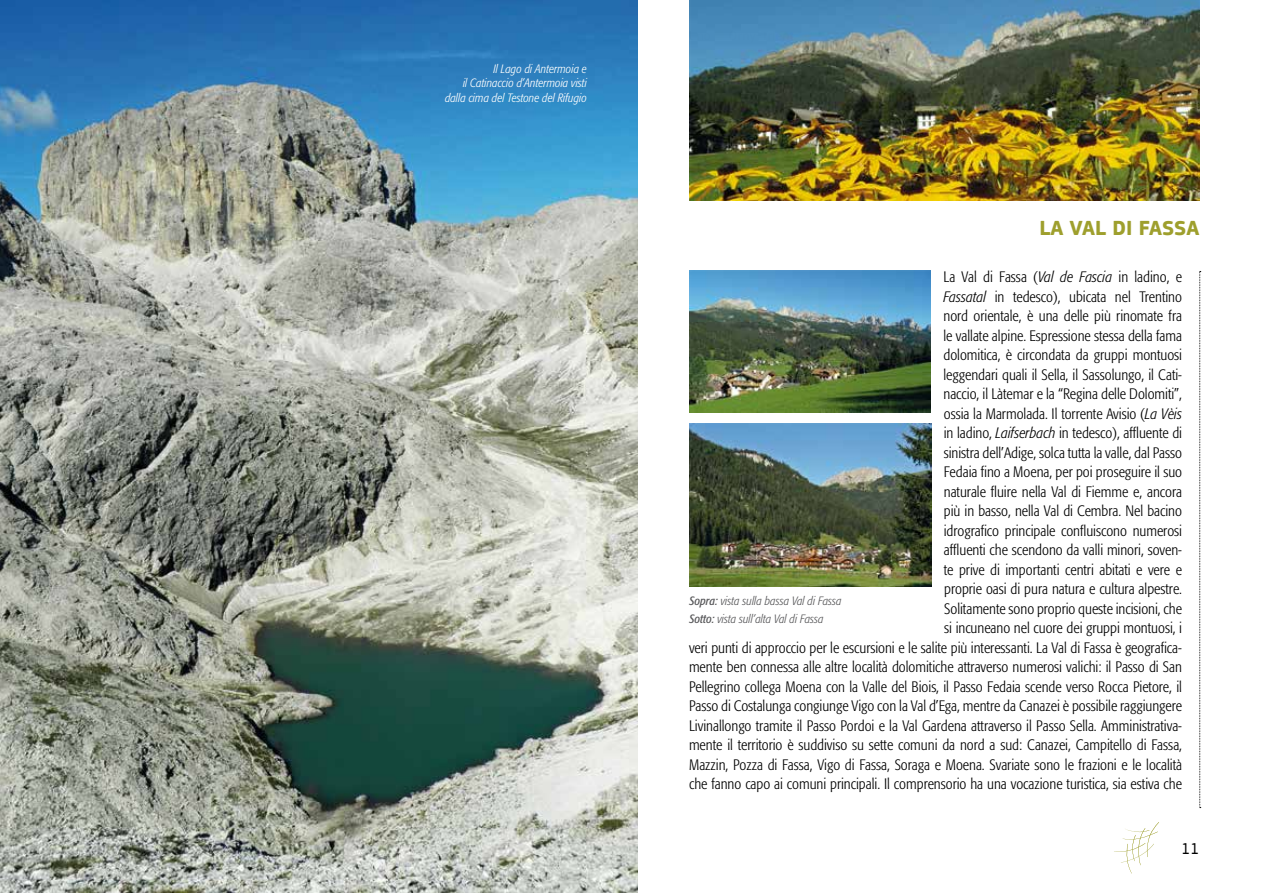
<style>
.page{position:relative;width:1276px;height:893px;background:#fff}
.page>*{position:absolute;margin:0;border:0;box-sizing:border-box;transform-origin:0 0}
.t1{font:700 21px "PF Square Sans Pro";color:#9e9f2d}
.t2{font:16.5px "PF Square Sans Pro";color:#000}
.t3{font:300 condensed 15px/19.5px "Formata";color:#000;text-align:right}
.t4{font:italic 300 condensed 12px/14.4px "Formata";color:#fff;text-align:right}
.t5{font:italic 300 condensed 12px/18px "Formata";color:#58585a}
.s1{font-style:italic}
.s2{font-weight:400}
</style>
<div class="page">
<svg style="left:1114px;top:822px;width:45px;height:51px"></svg>
<img style="left:689px;top:0;width:510px;height:200px">
<svg style="left:1199px;top:271px;width:1px;height:537px"></svg>
<img style="left:689px;top:271px;width:241px;height:141px">
<img style="left:689px;top:423px;width:242px;height:164px">
<img style="left:0;top:0;width:638px;height:893px">
<p class="t4" style="left:445px;top:62px;width:143px">Il Lago di Antermoia e<br>il Catinaccio d’Antermoia visti dalla cima del Testone del Rifugio</p>
<p class="t1" style="left:1039px;top:215px;width:162px">LA VAL DI FASSA</p>
<p class="t3" style="left:689px;top:268px;width:494px">La Val di Fassa (<span class="s1">Val de Fascia</span> in ladino, e<br><span class="s1">Fassatal</span> in tedesco), ubicata nel Trentino<br>nord orientale, è una delle più rinomate fra<br>le vallate alpine. Espressione stessa della fama<br>dolomitica, è circondata da gruppi montuosi<br>leggendari quali il Sella, il Sassolungo, il Cati-<br>naccio, il Làtemar e la “Regina delle Dolomiti”,<br>ossia la Marmolada. Il torrente Avisio (<span class="s1">La Vèis<br></span>in ladino, <span class="s1">Laifserbach</span> in tedesco), affluente di<br>sinistra dell’Adige, solca tutta la valle, dal Passo<br>Fedaia fino a Moena, per poi proseguire il suo<br>naturale fluire nella Val di Fiemme e, ancora<br>più in basso, nella Val di Cembra. Nel bacino<br>idrografico principale confluiscono numerosi<br>affluenti che scendono da valli minori, soven-<br>te prive di importanti centri abitati e vere e<br>proprie oasi di pura natura e cultura alpestre.<br>Solitamente sono proprio queste incisioni, che<br>si incuneano nel cuore dei gruppi montuosi, i<br>veri punti di approccio per le escursioni e le salite più interessanti. La Val di Fassa è geografica&shy;mente ben connessa alle altre località dolomitiche attraverso numerosi valichi: il Passo di San Pellegrino collega Moena con la Valle del Biois, il Passo Fedaia scende verso Rocca Pietore, il Passo di Costalunga congiunge Vigo con la Val d’Ega, mentre da Canazei è possibile raggiungere Livinallongo tramite il Passo Pordoi e la Val Gardena attraverso il Passo Sella. Amministrativa&shy;mente il territorio è suddiviso su sette comuni da nord a sud: Canazei, Campitello di Fassa, Mazzin, Pozza di Fassa, Vigo di Fassa, Soraga e Moena. Svariate sono le frazioni e le località che fanno capo ai comuni principali. Il comprensorio ha una vocazione turistica, sia estiva che</p>
<p class="t5" style="left:689px;top:592px;width:154px"><span class="s2">Sopra:</span> vista sulla bassa Val di Fassa<br><span class="s2">Sotto:</span> vista sull’alta Val di Fassa</p>
<p class="t2" style="left:1181px;top:839px;width:20px">11</p>
</div>
